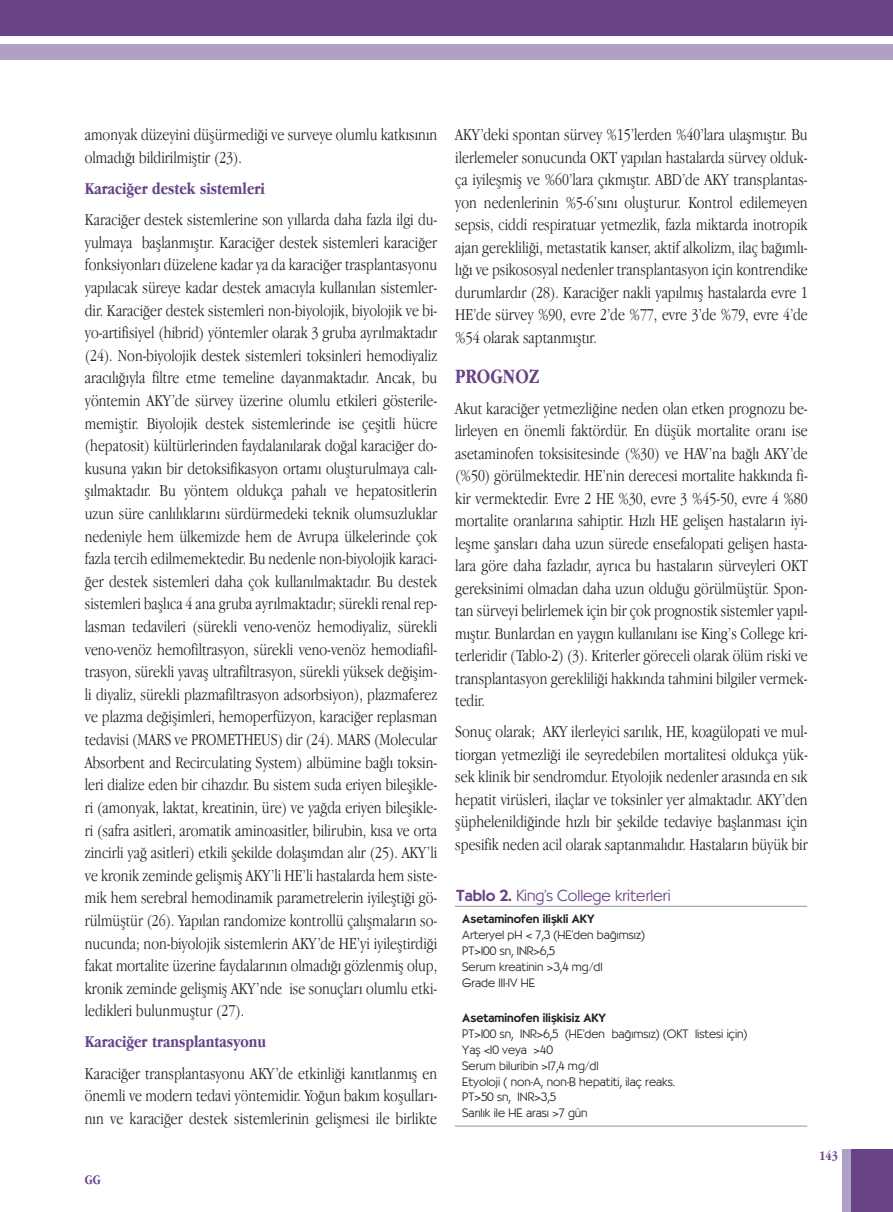
<style>
.page{position:relative;width:893px;height:1212px;background:#fff}
.page>*{position:absolute;margin:0;border:0;box-sizing:border-box;transform-origin:0 0}
.t1{font:700 21px "Apple Garamond";color:#674287}
.t2{font:300 17.25px/22.6px "Apple Garamond";color:#231f20;text-align:justify}
.t3{font:700 17.25px "Apple Garamond";color:#674287}
.t4{font:15.75px "Cg Bernhardt Lt";color:#674287}
.t5{font:700 13.5px "Apple Garamond";color:#674287}
.t6{font:12px/15.9px "Cg Bernhardt Lt";color:#231f20}
.t7{font:12px "Cg Bernhardt Md";color:#231f20}
.s1{font-family:"Cg Bernhardt Md"}
</style>
<div class="page">
<div style="left:851px;top:1150px;width:42px;height:62px;background:#674287"></div>
<div style="left:843px;top:1150px;width:8px;height:62px;background:#b1a0c5"></div>
<div style="left:0;top:0;width:893px;height:35px;background:#674287"></div>
<div style="left:0;top:44px;width:893px;height:15px;background:#b1a0c5"></div>
<hr style="left:455px;top:906px;width:352px;height:1px;background:#939598">
<hr style="left:455px;top:1126px;width:352px;height:1px;background:#939598">
<p class="t2" style="left:85px;top:125px;width:354px">amonyak düzeyini düşürmediği ve surveye olumlu katkısının olmadığı bildirilmiştir (23).</p>
<p class="t3" style="left:85px;top:182px;width:182px">Karaciğer destek sistemleri</p>
<p class="t2" style="left:85px;top:210px;width:354px">Karaciğer destek sistemlerine son yıllarda daha fazla ilgi du&shy;yulmaya başlanmıştır. Karaciğer destek sistemleri karaciğer fonksiyonları düzelene kadar ya da karaciğer trasplantasyonu yapılacak süreye kadar destek amacıyla kullanılan sistemler&shy;dir. Karaciğer destek sistemleri non-biyolojik, biyolojik ve bi&shy;yo-artifisiyel (hibrid) yöntemler olarak 3 gruba ayrılmaktadır (24). Non-biyolojik destek sistemleri toksinleri hemodiyaliz aracılığıyla filtre etme temeline dayanmaktadır. Ancak, bu yöntemin AKY’de sürvey üzerine olumlu etkileri gösterile&shy;memiştir. Biyolojik destek sistemlerinde ise çeşitli hücre (hepatosit) kültürlerinden faydalanılarak doğal karaciğer do&shy;kusuna yakın bir detoksifikasyon ortamı oluşturulmaya calı&shy;şılmaktadır. Bu yöntem oldukça pahalı ve hepatositlerin uzun süre canlılıklarını sürdürmedeki teknik olumsuzluklar nedeniyle hem ülkemizde hem de Avrupa ülkelerinde çok fazla tercih edilmemektedir. Bu nedenle non-biyolojik karaci&shy;ğer destek sistemleri daha çok kullanılmaktadır. Bu destek sistemleri başlıca 4 ana gruba ayrılmaktadır; sürekli renal rep&shy;lasman tedavileri (sürekli veno-venöz hemodiyaliz, sürekli veno-venöz hemofiltrasyon, sürekli veno-venöz hemodiafil&shy;trasyon, sürekli yavaş ultrafiltrasyon, sürekli yüksek değişim&shy;li diyaliz, sürekli plazmafiltrasyon adsorbsiyon), plazmaferez ve plazma değişimleri, hemoperfüzyon, karaciğer replasman tedavisi (MARS ve PROMETHEUS) dir (24). MARS (Molecular Absorbent and Recirculating System) albümine bağlı toksin&shy;leri dialize eden bir cihazdır. Bu sistem suda eriyen bileşikle&shy;ri (amonyak, laktat, kreatinin, üre) ve yağda eriyen bileşikle&shy;ri (safra asitleri, aromatik aminoasitler, bilirubin, kısa ve orta zincirli yağ asitleri) etkili şekilde dolaşımdan alır (25). AKY’li ve kronik zeminde gelişmiş AKY’li HE’li hastalarda hem siste&shy;mik hem serebral hemodinamik parametrelerin iyileştiği gö&shy;rülmüştür (26). Yapılan randomize kontrollü çalışmaların so&shy;nucunda; non-biyolojik sistemlerin AKY’de HE’yi iyileştirdiği fakat mortalite üzerine faydalarının olmadığı gözlenmiş olup, kronik zeminde gelişmiş AKY’nde ise sonuçları olumlu etki&shy;ledikleri bulunmuştur (27).</p>
<p class="t3" style="left:85px;top:1035px;width:183px">Karaciğer transplantasyonu</p>
<p class="t2" style="left:85px;top:1063px;width:354px">Karaciğer transplantasyonu AKY’de etkinliği kanıtlanmış en önemli ve modern tedavi yöntemidir. Yoğun bakım koşulları&shy;nın ve karaciğer destek sistemlerinin gelişmesi ile birlikte</p>
<p class="t5" style="left:85px;top:1174px;width:18px">GG</p>
<p class="t2" style="left:455px;top:125px;width:354px">AKY’deki spontan sürvey %15’lerden %40’lara ulaşmıştır. Bu ilerlemeler sonucunda OKT yapılan hastalarda sürvey olduk&shy;ça iyileşmiş ve %60’lara çıkmıştır. ABD’de AKY transplantas&shy;yon nedenlerinin %5-6’sını oluşturur. Kontrol edilemeyen sepsis, ciddi respiratuar yetmezlik, fazla miktarda inotropik ajan gerekliliği, metastatik kanser, aktif alkolizm, ilaç bağımlı&shy;lığı ve psikososyal nedenler transplantasyon için kontrendike durumlardır (28). Karaciğer nakli yapılmış hastalarda evre 1<br>HE’de sürvey %90, evre 2’de %77, evre 3’de %79, evre 4’de %54 olarak saptanmıştır.</p>
<p class="t1" style="left:455px;top:368px;width:86px">PROGNOZ</p>
<p class="t2" style="left:455px;top:398px;width:354px">Akut karaciğer yetmezliğine neden olan etken prognozu be&shy;lirleyen en önemli faktördür. En düşük mortalite oranı ise asetaminofen toksisitesinde (%30) ve HAV’na bağlı AKY’de (%50) görülmektedir. HE’nin derecesi mortalite hakkında fi&shy;kir vermektedir. Evre 2 HE %30, evre 3 %45-50, evre 4 %80 mortalite oranlarına sahiptir. Hızlı HE gelişen hastaların iyi&shy;leşme şansları daha uzun sürede ensefalopati gelişen hasta&shy;lara göre daha fazladır, ayrıca bu hastaların sürveyleri OKT gereksinimi olmadan daha uzun olduğu görülmüştür. Spon&shy;tan sürveyi belirlemek için bir çok prognostik sistemler yapıl&shy;mıştır. Bunlardan en yaygın kullanılanı ise King’s College kri&shy;terleridir (Tablo-2) (3). Kriterler göreceli olarak ölüm riski ve transplantasyon gerekliliği hakkında tahmini bilgiler vermek&shy;tedir.</p>
<p class="t2" style="left:455px;top:722px;width:354px">Sonuç olarak; AKY ilerleyici sarılık, HE, koagülopati ve mul&shy;tiorgan yetmezliği ile seyredebilen mortalitesi oldukça yük&shy;sek klinik bir sendromdur. Etyolojik nedenler arasında en sık hepatit virüsleri, ilaçlar ve toksinler yer almaktadır. AKY’den şüphelenildiğinde hızlı bir şekilde tedaviye başlanması için spesifik neden acil olarak saptanmalıdır. Hastaların büyük bir</p>
<p class="t4" style="left:456px;top:890px;width:216px"><span class="s1">Tablo 2.</span> King’s College kriterleri</p>
<p class="t7" style="left:462px;top:915px;width:134px">Asetaminofen iliflkli AKY</p>
<p class="t6" style="left:462px;top:928px;width:184px">Arteryel pH 7,3 (HE’den ba¤›ms›z)<br>PT 100 sn, INR 6,5<br>Serum kreatinin 3,4 mg/dl<br>Grade III-IV HE</p>
<p class="t7" style="left:462px;top:1014px;width:145px">Asetaminofen iliflkisiz AKY</p>
<p class="t6" style="left:462px;top:1027px;width:287px">PT 100 sn, INR 6,5 (HE’den ba¤›ms›z) (OKT listesi için)<br>Yafl 10 veya 40<br>Serum biluribin 17,4 mg/dl<br>Etyoloji ( non-A, non-B hepatiti, ilaç reaks.<br>PT 50 sn, INR 3,5<br>Sar›l›k ile HE aras› 7 gün</p>
<p class="t5" style="left:819px;top:1150px;width:21px">143</p>
</div>
